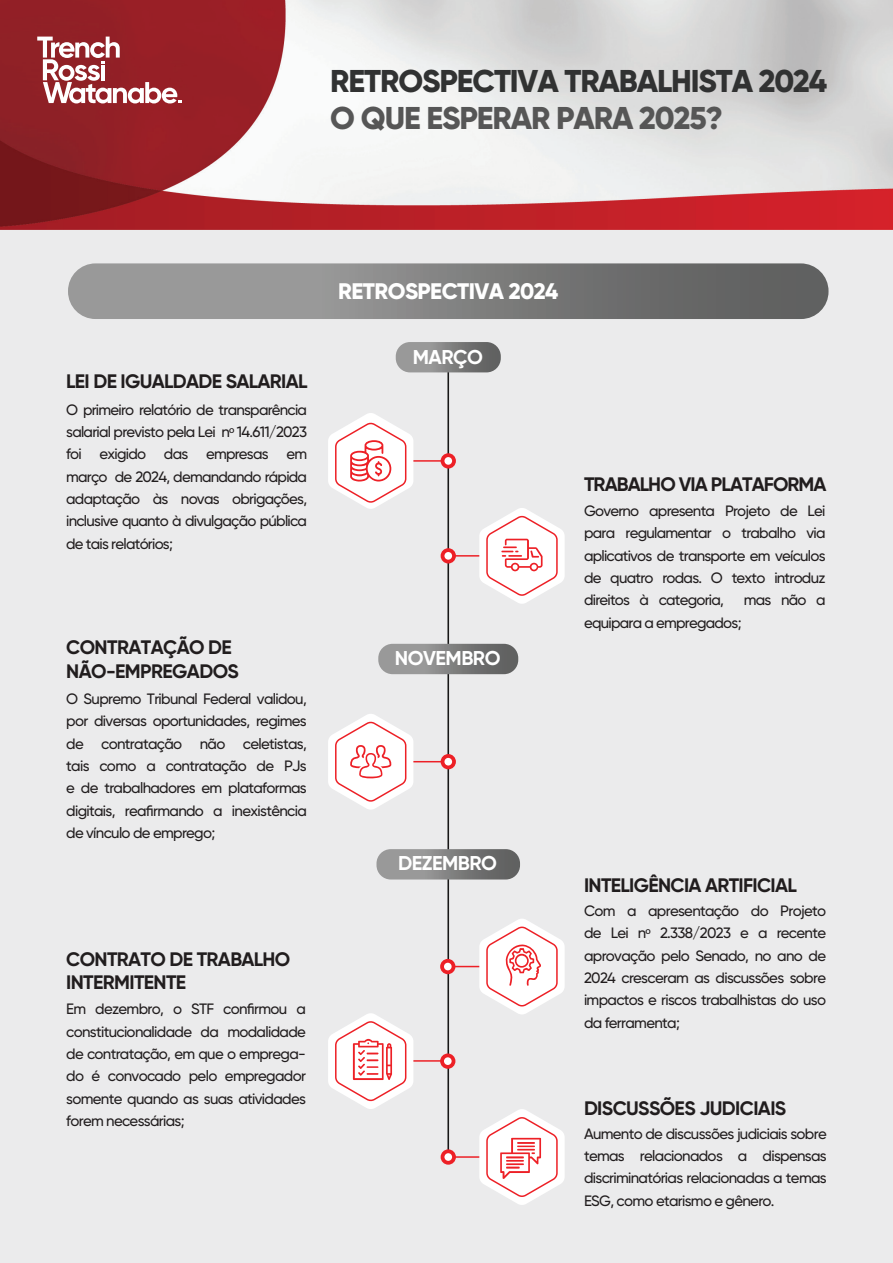
<style>
.page{position:relative;width:893px;height:1263px;background:#fff}
.page>*{position:absolute;margin:0;border:0;box-sizing:border-box;transform-origin:0 0}
.t1{font:800 31.5px "Gilroy";letter-spacing:-.035em;color:#313232}
.t2{font:800 31.5px "Gilroy";letter-spacing:-.035em;color:#565656}
.t3{font:800 22.5px "Gilroy";letter-spacing:-.025em;color:#fff}
.t4{font:700 19.95px "Gilroy";letter-spacing:-.025em;color:#fff}
.t5{font:700 19.5px/23.4px "Gilroy";letter-spacing:-.035em;color:#211d1e}
.t6{font:500 15px/22.4px "Gilroy";letter-spacing:-.045em;color:#211d1e;text-align:justify}
.s1{font-family:"Myriad Pro";font-weight:400}
</style>
<div class="page">
<img style="left:0;top:0;width:893px;height:230px">
<div style="left:0;top:230px;width:893px;height:1032px;background:#ebebec"></div>
<svg style="left:37px;top:37px;width:144px;height:67px"></svg>
<hr style="left:447px;top:353px;width:2px;height:804px;background:#181717">
<div style="left:441px;top:453px;width:15px;height:15px;background:#ed2026;border-radius:50%"></div>
<hr style="left:413px;top:460px;width:31px;height:2px;background:#ed2026">
<div style="left:444px;top:457px;width:8px;height:8px;background:#fff;border-radius:50%"></div>
<svg style="left:328px;top:413px;width:85px;height:96px"></svg>
<div style="left:441px;top:548px;width:15px;height:15px;background:#ed2026;border-radius:50%"></div>
<hr style="left:454px;top:555px;width:25px;height:2px;background:#ed2026">
<div style="left:444px;top:552px;width:8px;height:8px;background:#fff;border-radius:50%"></div>
<svg style="left:441px;top:754px;width:15px;height:15px"></svg>
<hr style="left:413px;top:761px;width:31px;height:1px;background:#ed2026">
<div style="left:444px;top:758px;width:8px;height:7px;background:#fff;border-radius:50%"></div>
<svg style="left:479px;top:508px;width:86px;height:96px"></svg>
<svg style="left:440px;top:959px;width:15px;height:15px"></svg>
<div style="left:444px;top:963px;width:8px;height:7px;background:#fff;border-radius:50%"></div>
<svg style="left:454px;top:919px;width:111px;height:95px"></svg>
<svg style="left:440px;top:1053px;width:15px;height:16px"></svg>
<hr style="left:413px;top:1060px;width:31px;height:2px;background:#ed2026">
<div style="left:444px;top:1057px;width:8px;height:8px;background:#fff;border-radius:50%"></div>
<svg style="left:328px;top:1013px;width:85px;height:96px"></svg>
<svg style="left:441px;top:1149px;width:15px;height:16px"></svg>
<hr style="left:454px;top:1156px;width:25px;height:2px;background:#ed2026">
<div style="left:444px;top:1153px;width:8px;height:8px;background:#fff;border-radius:50%"></div>
<svg style="left:479px;top:1109px;width:86px;height:96px"></svg>
<svg style="left:396px;top:342px;width:105px;height:30px;background:#878787"></svg>
<svg style="left:378px;top:644px;width:140px;height:30px;background:#858585"></svg>
<svg style="left:376px;top:849px;width:144px;height:30px;background:#868686"></svg>
<svg style="left:68px;top:263px;width:760px;height:56px;background:#838483"></svg>
<svg style="left:328px;top:714px;width:85px;height:96px"></svg>
<h1 class="t1" style="left:330px;top:61px;width:498px">RETROSPECTIVA TRABALHISTA 2024</h1>
<h1 class="t2" style="left:330px;top:98px;width:394px">O QUE ESPERAR PARA 2025?</h1>
<h3 class="t5" style="left:66px;top:369px;width:243px">LEI DE IGUALDADE SALARIAL</h3>
<p class="t6" style="left:66px;top:398px;width:242px">O primeiro relatório de transparência salarial previsto pela Lei n<span class="s1">º</span> 14.611/2023 foi exigido das empresas em março de 2024, demandando rápida adaptação às novas obrigações, inclusive quanto à divulgação pública de tais relatórios;</p>
<h3 class="t5" style="left:66px;top:635px;width:174px">CONTRATAÇÃO DE<br>NÃO-EMPREGADOS</h3>
<p class="t6" style="left:66px;top:687px;width:242px">O Supremo Tribunal Federal validou, por diversas oportunidades, regimes de contratação não celetistas, tais como a contratação de PJs e de trabalhadores em plataformas digitais, reafirmando a inexistência de vínculo de emprego;</p>
<h3 class="t5" style="left:66px;top:947px;width:226px">CONTRATO DE TRABALHO<br>INTERMITENTE</h3>
<p class="t6" style="left:66px;top:998px;width:241px">Em dezembro, o STF confirmou a constitucionalidade da modalidade de contratação, em que o emprega&shy;do é convocado pelo empregador somente quando as suas atividades forem necessárias;</p>
<h2 class="t3" style="left:338px;top:277px;width:221px">RETROSPECTIVA 2024</h2>
<h3 class="t4" style="left:413px;top:345px;width:72px">MARÇO</h3>
<h3 class="t4" style="left:395px;top:646px;width:107px">NOVEMBRO</h3>
<h3 class="t5" style="left:584px;top:472px;width:244px">TRABALHO VIA PLATAFORMA</h3>
<p class="t6" style="left:584px;top:499px;width:243px">Governo apresenta Projeto de Lei para regulamentar o trabalho via aplicativos de transporte em veículos de quatro rodas. O texto introduz direitos à categoria,</p>
<p class="t6" style="left:744px;top:589px;width:83px">mas não a</p>
<p class="t6" style="left:584px;top:611px;width:159px">equipara a empregados;</p>
<h3 class="t4" style="left:398px;top:851px;width:100px">DEZEMBRO</h3>
<h3 class="t5" style="left:584px;top:874px;width:214px">INTELIGÊNCIA ARTIFICIAL</h3>
<p class="t6" style="left:584px;top:899px;width:244px">Com a apresentação do Projeto de Lei n<span class="s1">º</span> 2.338/2023 e a recente aprovação pelo Senado, no ano de 2024 cresceram as discussões sobre impactos e riscos trabalhistas do uso da ferramenta;</p>
<h3 class="t5" style="left:584px;top:1096px;width:204px">DISCUSSÕES JUDICIAIS</h3>
<p class="t6" style="left:584px;top:1122px;width:244px">Aumento de discussões judiciais sobre temas relacionados a dispensas discriminatórias relacionadas a temas ESG, como etarismo e gênero.</p>
</div>
